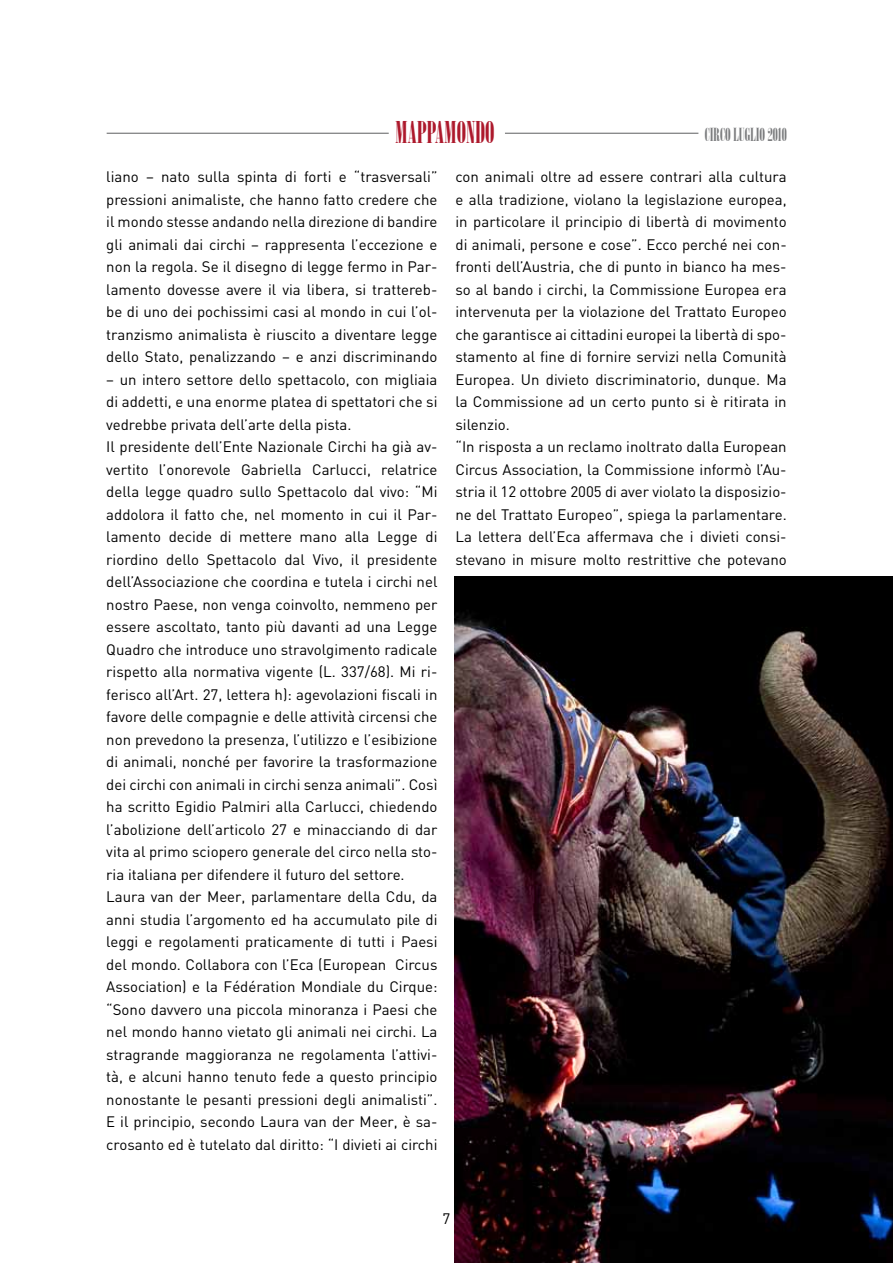
<style>
.page{position:relative;width:893px;height:1263px;background:#fff}
.page>*{position:absolute;margin:0;border:0;box-sizing:border-box;transform-origin:0 0}
.t1{font:30px "Onyx";color:#ad192c}
.t2{font:18px "Onyx";color:#7b7c7e}
.t3{font:15px/22.5px "DIN";color:#000}
</style>
<div class="page">
<hr style="left:505px;top:133px;width:193px;height:1px;background:#707172">
<hr style="left:107px;top:133px;width:282px;height:1px;background:#707172">
<img style="left:454px;top:577px;width:439px;height:686px">
<h1 class="t1" style="left:396px;top:115px;width:101px">MAPPAMONDO</h1>
<p class="t2" style="left:705px;top:124px;width:83px">CIRCO LUGLIO 2010</p>
<p class="t3" style="left:106px;top:165px;width:333px;text-align:justify">liano – nato sulla spinta di forti e “trasversali” pressioni animaliste, che hanno fatto credere che il mondo stesse andando nella direzione di bandire gli animali dai circhi – rappresenta l’eccezione e non la regola. Se il disegno di legge fermo in Par&shy;lamento dovesse avere il via libera, si trattereb&shy;be di uno dei pochissimi casi al mondo in cui l’ol&shy;tranzismo animalista è riuscito a diventare legge dello Stato, penalizzando – e anzi discriminando</p>
<p class="t3" style="left:106px;top:368px;width:333px">– un intero settore dello spettacolo, con migliaia di addetti, e una enorme platea di spettatori che si vedrebbe privata dell’arte della pista.<br>Il presidente dell’Ente Nazionale Circhi ha già av&shy;vertito l’onorevole Gabriella Carlucci, relatrice della legge quadro sullo Spettacolo dal vivo: “Mi addolora il fatto che, nel momento in cui il Par&shy;lamento decide di mettere mano alla Legge di riordino dello Spettacolo dal Vivo, il presidente dell’Associazione che coordina e tutela i circhi nel nostro Paese, non venga coinvolto, nemmeno per essere ascoltato, tanto più davanti ad una Legge Quadro che introduce uno stravolgimento radicale rispetto alla normativa vigente (L. 337/68). Mi ri&shy;ferisco all’Art. 27, lettera h): agevolazioni fiscali in favore delle compagnie e delle attività circensi che non prevedono la presenza, l’utilizzo e l’esibizione di animali, nonché per favorire la trasformazione dei circhi con animali in circhi senza animali”. Così ha scritto Egidio Palmiri alla Carlucci, chiedendo l’abolizione dell’articolo 27 e minacciando di dar vita al primo sciopero generale del circo nella sto&shy;ria italiana per difendere il futuro del settore.<br>Laura van der Meer, parlamentare della Cdu, da anni studia l’argomento ed ha accumulato pile di leggi e regolamenti praticamente di tutti i Paesi del mondo. Collabora con l’Eca (European Circus Association) e la Fédération Mondiale du Cirque: “Sono davvero una piccola minoranza i Paesi che nel mondo hanno vietato gli animali nei circhi. La stragrande maggioranza ne regolamenta l’attivi&shy;tà, e alcuni hanno tenuto fede a questo principio nonostante le pesanti pressioni degli animalisti”.<br>E il principio, secondo Laura van der Meer, è sa&shy;crosanto ed è tutelato dal diritto: “I divieti ai circhi</p>
<p class="t3" style="left:455px;top:165px;width:333px">con animali oltre ad essere contrari alla cultura e alla tradizione, violano la legislazione europea, in particolare il principio di libertà di movimento di animali, persone e cose”. Ecco perché nei con&shy;fronti dell’Austria, che di punto in bianco ha mes&shy;so al bando i circhi, la Commissione Europea era intervenuta per la violazione del Trattato Europeo che garantisce ai cittadini europei la libertà di spo&shy;stamento al fine di fornire servizi nella Comunità Europea. Un divieto discriminatorio, dunque. Ma la Commissione ad un certo punto si è ritirata in silenzio.<br>“In risposta a un reclamo inoltrato dalla European Circus Association, la Commissione informò l’Au&shy;stria il 12 ottobre 2005 di aver violato la disposizio&shy;ne del Trattato Europeo”, spiega la parlamentare.<br>La lettera dell’Eca affermava che i divieti consi&shy;stevano in misure molto restrittive che potevano</p>
<p class="t3" style="left:443px;top:1207px;width:9px">7</p>
</div>
